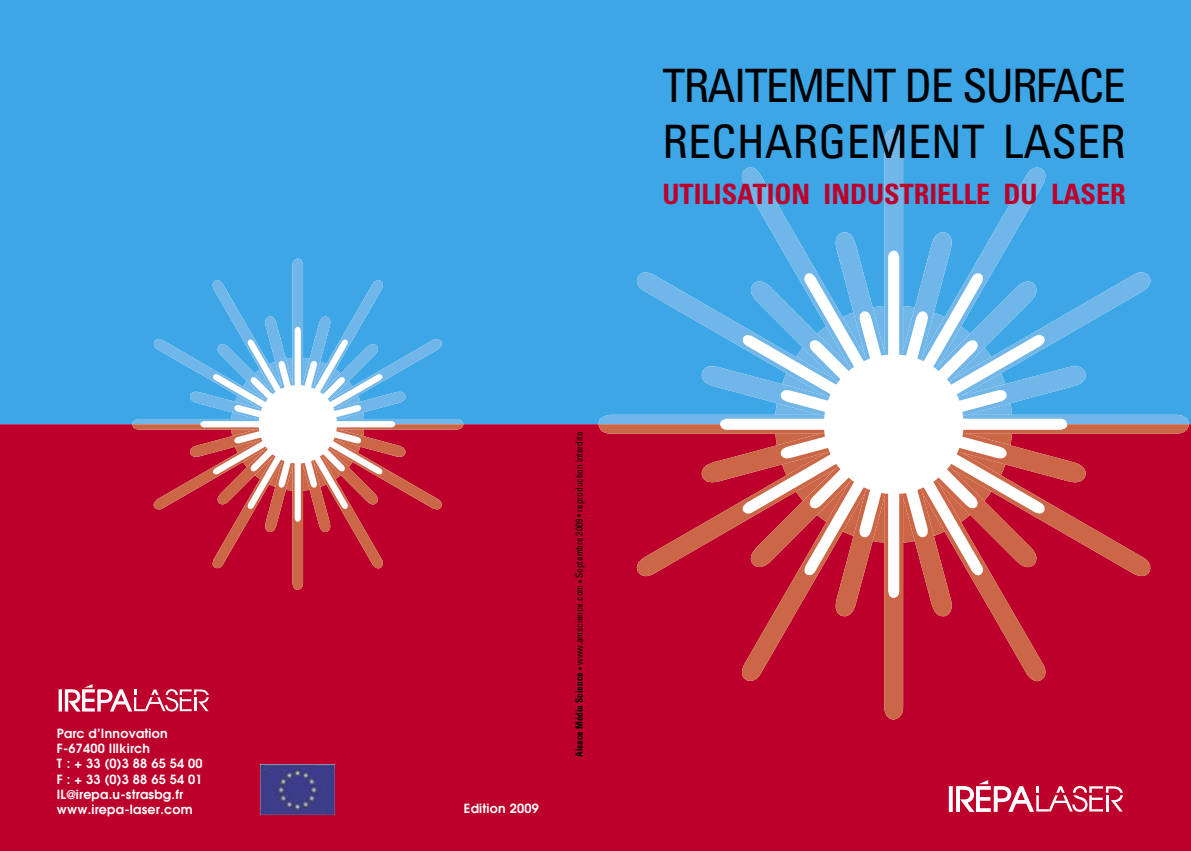
<style>
.page{position:relative;width:1191px;height:851px;background:#fff}
.page>*{position:absolute;margin:0;border:0;box-sizing:border-box;transform-origin:0 0}
.t1{font:condensed 46px/56px "Univers";letter-spacing:-.04em;color:#000}
.t2{font:700 condensed 28px "Univers";color:#bd002b}
.t3{font:600 12.6px/15.2px "Avant Garde";letter-spacing:.02em;color:#fff}
.t4{font:condensed 10px "Univers";color:#000;scale:.92 1}
.s1{font-weight:700}
</style>
<div class="page">
<div style="left:0;top:0;width:1191px;height:424px;background:#3ca6e6"></div>
<div style="left:0;top:424px;width:1191px;height:426px;background:#bd002b"></div>
<svg style="left:598px;top:129px;width:590px;height:590px;background:#907097"></svg>
<svg style="left:132px;top:258px;width:331px;height:332px;background:#907198"></svg>
<svg style="left:64px;top:684px;width:145px;height:28px"></svg>
<div style="left:948px;top:786px;width:4px;height:25px;border:1px solid #fff"></div>
<svg style="left:955px;top:779px;width:168px;height:33px"></svg>
<img style="left:260px;top:764px;width:75px;height:50px">
<p class="t3" style="left:57px;top:725px;width:147px">Parc d’Innovation<br>F-67400 Illkirch<br>T : + 33 (0)3 88 65 54 00<br>F : + 33 (0)3 88 65 54 01<br>IL@irepa.u-strasbg.fr www.irepa-laser.com</p>
<h1 class="t1" style="left:662px;top:57px;width:464px">TRAITEMENT DE SURFACE<br>RECHARGEMENT LASER</h1>
<h2 class="t2" style="left:662px;top:177px;width:465px">UTILISATION INDUSTRIELLE DU LASER</h2>
<p class="t3" style="left:464px;top:800px;width:76px">Edition 2009</p>
<p class="t4" style="left:573px;top:757px;width:355px;rotate:-90deg"><span class="s1">Alsace Média Science</span> • www.amscience.com • Septembre 2009 • reproduction interdite</p>
</div>
